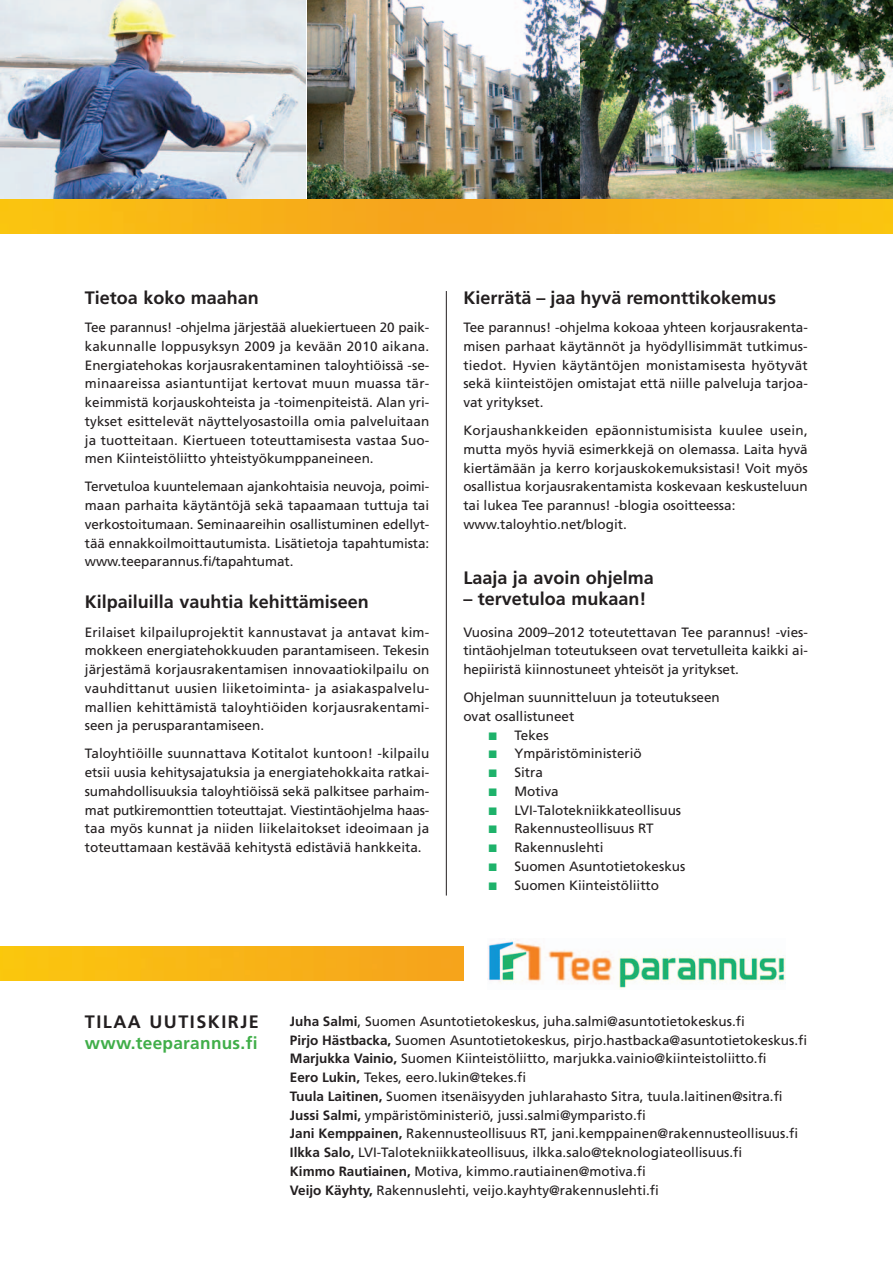
<style>
.page{position:relative;width:893px;height:1263px;background:#fff}
.page>*{position:absolute;margin:0;border:0;box-sizing:border-box;transform-origin:0 0}
.t1{font:700 18px "Frutiger";color:#231f20}
.t2{font:700 18px "Frutiger";letter-spacing:.085em;color:#231f20}
.t3{font:700 17.25px "Frutiger";letter-spacing:.015em;color:#40ae49}
.t4{font:13.5px/18.8px "Frutiger";color:#231f20;text-align:justify}
.s1{font-family:"Monotype Sorts";font-size:10.5px;color:#1eb26a}
.s2{font-weight:700}
</style>
<div class="page">
<hr style="left:446px;top:291px;width:1px;height:605px;background:#231f20">
<img style="left:0;top:0;width:307px;height:200px">
<img style="left:488px;top:940px;width:298px;height:49px">
<img style="left:307px;top:0;width:272px;height:200px">
<img style="left:581px;top:0;width:311px;height:200px">
<img style="left:0;top:200px;width:892px;height:34px">
<img style="left:0;top:947px;width:463px;height:34px">
<h1 class="t1" style="left:85px;top:287px;width:176px">Tietoa koko maahan</h1>
<p class="t4" style="left:85px;top:318px;width:346px">Tee parannus! -ohjelma järjestää aluekiertueen 20 paik&shy;kakunnalle loppusyksyn 2009 ja kevään 2010 aikana.<br>Energiatehokas korjausrakentaminen taloyhtiöissä -se&shy;minaareissa asiantuntijat kertovat muun muassa tär&shy;keimmistä korjauskohteista ja -toimenpiteistä. Alan yri&shy;tykset esittelevät näyttelyosastoilla omia palveluitaan ja tuotteitaan. Kiertueen toteuttamisesta vastaa Suo&shy;men Kiinteistöliitto yhteistyökumppaneineen.</p>
<p class="t4" style="left:85px;top:477px;width:346px">Tervetuloa kuuntelemaan ajankohtaisia neuvoja, poimi&shy;maan parhaita käytäntöjä sekä tapaamaan tuttuja tai verkostoitumaan. Seminaareihin osallistuminen edellyt&shy;tää ennakkoilmoittautumista. Lisätietoja tapahtumista: www.teeparannus.fi/tapahtumat.</p>
<h1 class="t1" style="left:85px;top:592px;width:286px">Kilpailuilla vauhtia kehittämiseen</h1>
<p class="t4" style="left:85px;top:623px;width:346px">Erilaiset kilpailuprojektit kannustavat ja antavat kim&shy;mokkeen energiatehokkuuden parantamiseen. Tekesin järjestämä korjausrakentamisen innovaatiokilpailu on vauhdittanut uusien liiketoiminta- ja asiakaspalvelu&shy;mallien kehittämistä taloyhtiöiden korjausrakentami&shy;seen ja perusparantamiseen.</p>
<p class="t4" style="left:85px;top:744px;width:346px">Taloyhtiöille suunnattava Kotitalot kuntoon! -kilpailu etsii uusia kehitysajatuksia ja energiatehokkaita ratkai&shy;sumahdollisuuksia taloyhtiöissä sekä palkitsee parhaim&shy;mat putkiremonttien toteuttajat. Viestintäohjelma haas&shy;taa myös kunnat ja niiden liikelaitokset ideoimaan ja toteuttamaan kestävää kehitystä edistäviä hankkeita.</p>
<h1 class="t1" style="left:463px;top:287px;width:314px">Kierrätä – jaa hyvä remonttikokemus</h1>
<p class="t4" style="left:463px;top:318px;width:346px">Tee parannus! -ohjelma kokoaa yhteen korjausrakenta&shy;misen parhaat käytännöt ja hyödyllisimmät tutkimus&shy;tiedot. Hyvien käytäntöjen monistamisesta hyötyvät sekä kiinteistöjen omistajat että niille palveluja tarjoa&shy;vat yritykset.</p>
<p class="t4" style="left:463px;top:421px;width:346px;text-align:left">Korjaushankkeiden epäonnistumisista kuulee usein, mutta myös hyviä esimerkkejä on olemassa. Laita hyvä kiertämään ja kerro korjauskokemuksistasi! Voit myös osallistua korjausrakentamista koskevaan keskusteluun tai lukea Tee parannus! -blogia osoitteessa: www.taloyhtio.net/blogit.</p>
<h1 class="t1" style="left:463px;top:567px;width:192px">Laaja ja avoin ohjelma</h1>
<h1 class="t1" style="left:463px;top:588px;width:185px">– tervetuloa mukaan!</h1>
<p class="t4" style="left:463px;top:623px;width:346px">Vuosina 2009–2012 toteutettavan Tee parannus! -vies&shy;tintäohjelman toteutukseen ovat tervetulleita kaikki ai&shy;hepiiristä kiinnostuneet yhteisöt ja yritykset.</p>
<p class="t4" style="left:463px;top:688px;width:258px">Ohjelman suunnitteluun ja toteutukseen ovat osallistuneet</p>
<p class="t4" style="left:489px;top:726px;width:61px"><span class="s1">■</span> Tekes</p>
<p class="t4" style="left:489px;top:744px;width:155px"><span class="s1">■</span> Ympäristöministeriö</p>
<p class="t4" style="left:489px;top:763px;width:56px"><span class="s1">■</span> Sitra</p>
<p class="t4" style="left:489px;top:782px;width:71px"><span class="s1">■</span> Motiva</p>
<p class="t4" style="left:489px;top:801px;width:194px"><span class="s1">■</span> LVI-Talotekniikkateollisuus</p>
<p class="t4" style="left:489px;top:819px;width:166px"><span class="s1">■</span> Rakennusteollisuus RT</p>
<p class="t4" style="left:489px;top:838px;width:116px"><span class="s1">■</span> Rakennuslehti</p>
<p class="t4" style="left:489px;top:857px;width:198px"><span class="s1">■</span> Suomen Asuntotietokeskus</p>
<p class="t4" style="left:489px;top:876px;width:172px"><span class="s1">■</span> Suomen Kiinteistöliitto</p>
<h1 class="t2" style="left:85px;top:1012px;width:176px">TILAA UUTISKIRJE</h1>
<p class="t3" style="left:85px;top:1033px;width:174px">www.teeparannus.fi</p>
<p class="t4" style="left:290px;top:1012px;width:519px;text-align:left"><span class="s2">Juha Salmi</span>, Suomen Asuntotietokeskus, juha.salmi@asuntotietokeskus.fi<br><span class="s2">Pirjo Hästbacka,</span> Suomen Asuntotietokeskus, pirjo.hastbacka@asuntotietokeskus.fi <span class="s2">Marjukka Vainio,</span> Suomen Kiinteistöliitto, marjukka.vainio@kiinteistoliitto.fi<br><span class="s2">Eero Lukin,</span> Tekes, eero.lukin@tekes.fi<br><span class="s2">Tuula Laitinen,</span> Suomen itsenäisyyden juhlarahasto Sitra, tuula.laitinen@sitra.fi <span class="s2">Jussi Salmi,</span> ympäristöministeriö, jussi.salmi@ymparisto.fi<br><span class="s2">Jani Kemppainen,</span> Rakennusteollisuus RT, jani.kemppainen@rakennusteollisuus.fi <span class="s2">Ilkka Salo,</span> LVI-Talotekniikkateollisuus, ilkka.salo@teknologiateollisuus.fi<br><span class="s2">Kimmo Rautiainen,</span> Motiva, kimmo.rautiainen@motiva.fi<br><span class="s2">Veijo Käyhty,</span> Rakennuslehti, veijo.kayhty@rakennuslehti.fi</p>
</div>
